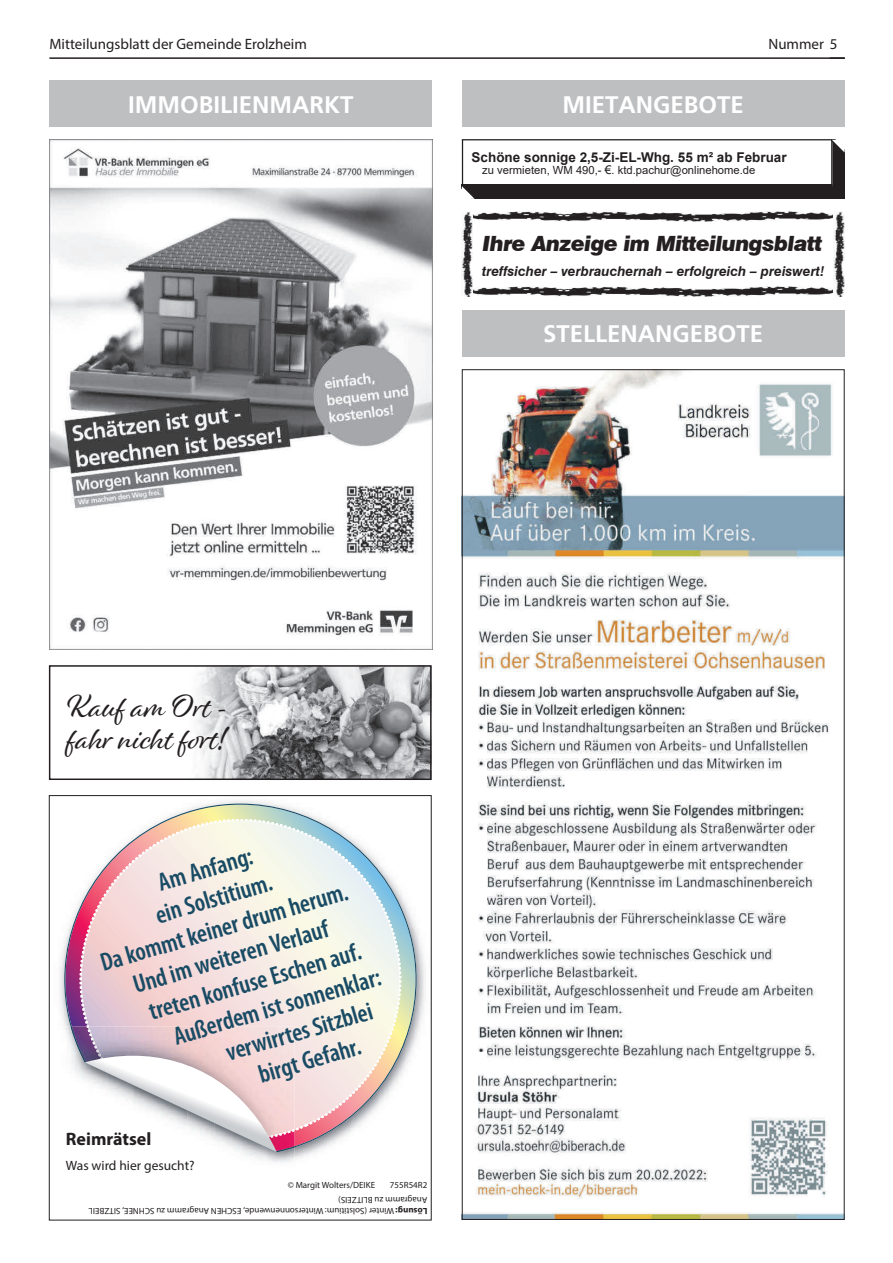
<style>
.page{position:relative;width:893px;height:1263px;background:#fff}
.page>*{position:absolute;margin:0;border:0;box-sizing:border-box;transform-origin:0 0}
.t1{font:33px/31.3px "Alisha";color:#231f20}
.t2{font:600 condensed 25.65px "Myriad Pro";color:#194b64}
.t3{font:700 24px "Frutiger LT Std";color:#fff}
.t4{font:700 24px "Frutiger";color:#fff}
.t5{font:italic 900 21px "Swiss 721 BT";letter-spacing:-.025em;color:#231f20}
.t6{font:700 18px "Myriad Pro";color:#231f20}
.t7{font:15px "Myriad Pro";color:#231f20}
.t8{font:italic 700 13.5px "Swiss 721 BT";color:#231f20}
.t9{font:700 13.5px "Arial";color:#231f20}
.t10{font:13.5px "Myriad Pro";color:#231f20}
.t11{font:11.25px "Arial";color:#231f20}
.t12{font:9px/10.8px "Myriad Pro";color:#231f20}
.s1{font-size:12px}
.s2{font-weight:700}
</style>
<div class="page">
<div style="left:462px;top:80px;width:383px;height:47px;background:#bebfc1"></div>
<img style="left:464px;top:371px;width:379px;height:847px">
<svg style="left:462px;top:140px;width:383px;height:59px"></svg>
<div style="left:462px;top:310px;width:383px;height:46px;background:#bebfc1"></div>
<img style="left:472px;top:212px;width:361px;height:10px">
<img style="left:472px;top:286px;width:361px;height:11px">
<img style="left:462px;top:212px;width:10px;height:85px">
<img style="left:834px;top:212px;width:10px;height:85px">
<img style="left:49px;top:140px;width:383px;height:510px">
<div style="left:49px;top:80px;width:383px;height:47px;background:#bebfc1"></div>
<hr style="left:49px;top:57px;width:796px;height:2px;background:#231f20">
<svg style="left:830px;top:57px;width:15px;height:2px"></svg>
<img style="left:60px;top:948px;width:4px;height:73px">
<img style="left:417px;top:929px;width:9px;height:108px">
<img style="left:295px;top:1152px;width:2px;height:10px">
<svg style="left:64px;top:803px;width:353px;height:349px"></svg>
<svg style="left:65px;top:820px;width:15px;height:206px"></svg>
<svg style="left:80px;top:819px;width:321px;height:320px;background:#efe2de"></svg>
<img style="left:268px;top:1152px;width:27px;height:11px">
<img style="left:64px;top:1026px;width:7px;height:126px">
<img style="left:71px;top:1026px;width:224px;height:126px">
<img style="left:188px;top:1026px;width:36px;height:30px">
<img style="left:87px;top:1026px;width:101px;height:30px">
<svg style="left:85px;top:1056px;width:192px;height:96px"></svg>
<img style="left:196px;top:668px;width:233px;height:109px">
<div style="left:49px;top:665px;width:383px;height:115px;border:2px solid #231f20"></div>
<p class="t7" style="left:49px;top:35px;width:259px">Mitteilungsblatt der Gemeinde Erolzheim</p>
<p class="t7" style="left:768px;top:35px;width:70px">Nummer 5</p>
<p class="t3" style="left:128px;top:90px;width:227px">IMMOBILIENMARKT</p>
<p class="t3" style="left:562px;top:90px;width:183px">MIETANGEBOTE</p>
<p class="t9" style="left:472px;top:148px;width:317px">Schöne sonnige 2,5-Zi-EL-Whg. 55 m² ab Februar</p>
<p class="t11" style="left:482px;top:162px;width:275px">zu vermieten, WM 490,- <span class="s1">€</span>. ktd.pachur@onlinehome.de</p>
<p class="t5" style="left:483px;top:230px;width:341px">Ihre Anzeige im Mitteilungsblatt</p>
<p class="t8" style="left:482px;top:263px;width:344px">treffsicher – verbrauchernah – erfolgreich – preiswert!</p>
<p class="t4" style="left:543px;top:320px;width:222px">STELLENANGEBOTE</p>
<p class="t1" style="left:67px;top:690px;width:162px">Kauf am Ort - fahr nicht fort!</p>
<p class="t2" style="left:154px;top:867px;width:99px;rotate:-16deg">Am Anfang:</p>
<p class="t2" style="left:152px;top:900px;width:122px;rotate:-16deg">ein Solstitium.</p>
<p class="t2" style="left:97px;top:947px;width:258px;rotate:-16deg">Da kommt keiner drum herum.</p>
<p class="t2" style="left:129px;top:969px;width:204px;rotate:-16deg">Und im weiteren Verlauf</p>
<p class="t2" style="left:145px;top:996px;width:222px;rotate:-16deg">treten konfuse Eschen auf.</p>
<p class="t2" style="left:170px;top:1021px;width:216px;rotate:-16deg">Außerdem ist sonnenklar:</p>
<p class="t2" style="left:222px;top:1037px;width:153px;rotate:-16deg">verwirrtes Sitzblei</p>
<p class="t2" style="left:255px;top:1059px;width:107px;rotate:-16deg">birgt Gefahr.</p>
<p class="t6" style="left:66px;top:1127px;width:87px">Reimrätsel</p>
<p class="t10" style="left:66px;top:1157px;width:130px">Was wird hier gesucht?</p>
<p class="t12" style="left:288px;top:1179px;width:89px">© Margit Wolters/DEIKE</p>
<p class="t12" style="left:390px;top:1179px;width:39px">755R54R2</p>
<p class="t12" style="left:427px;top:1216px;width:340px;rotate:-180deg"><span class="s2">Lösung:</span> Winter (Solstitium: Wintersonnenwende, ESCHEN Anagramm zu SCHNEE, SITZBEIL<br>Anagramm zu BLITZEIS)</p>
</div>
